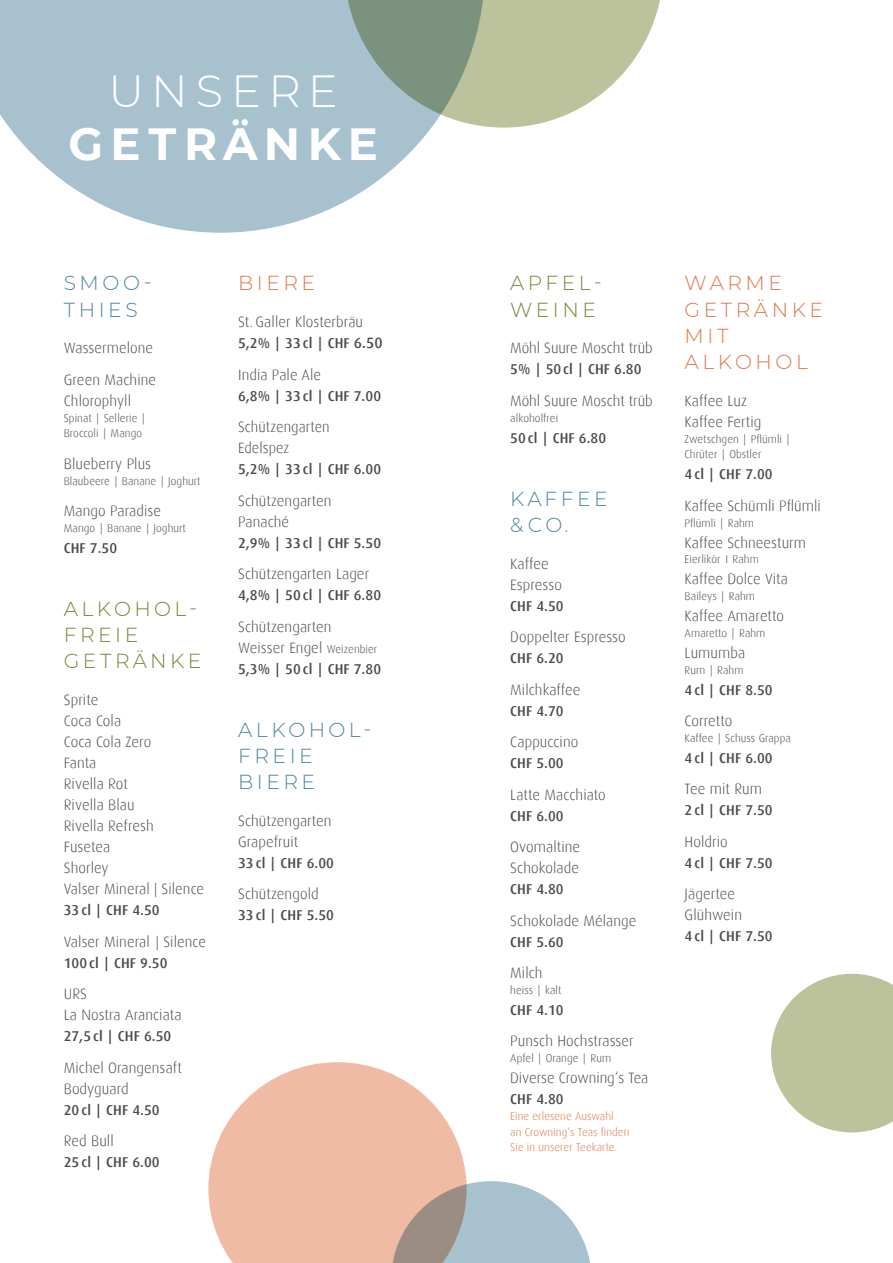
<style>
.page{position:relative;width:893px;height:1263px;background:#fff}
.page>*{position:absolute;margin:0;border:0;box-sizing:border-box;transform-origin:0 0}
.t1{font:700 45px "Montserrat";letter-spacing:.16em;color:#fff}
.t2{font:300 45px "Montserrat";letter-spacing:.165em;color:#fff}
.t3{font:300 20.25px/26.2px "Montserrat";letter-spacing:.175em;color:#51849f}
.t4{font:300 20.25px/26.2px "Montserrat";letter-spacing:.175em;color:#798539}
.t5{font:300 20.25px/26.2px "Montserrat";letter-spacing:.175em;color:#df784b}
.t6{font:300 15px/21px "Dax";letter-spacing:.005em;color:#4b4c4d}
.t7{font:500 14.25px "Dax";letter-spacing:.005em;color:#4b4c4d}
.t8{font:300 11.25px/15.8px "Dax";letter-spacing:.005em;color:#4b4c4d}
.t9{font:300 11.25px/15.8px "Dax";letter-spacing:.005em;color:#df784b}
.s1{font-size:14.25px}
.s2{font-size:15px}
.s3{font-size:11.25px}
</style>
<div class="page">
<svg style="left:0;top:0;width:431px;height:233px;fill:#a8c1cf"></svg>
<svg style="left:771px;top:974px;width:122px;height:158px"></svg>
<svg style="left:208px;top:1062px;width:259px;height:201px;fill:#efbba5"></svg>
<svg style="left:391px;top:1181px;width:199px;height:82px;background:#b9bcbf"></svg>
<svg style="left:344px;top:0;width:316px;height:128px;background:#b2bea8"></svg>
<h1 class="t2" style="left:108px;top:61px;width:231px">UNSERE</h1>
<h1 class="t1" style="left:68px;top:111px;width:311px">GETRÄNKE</h1>
<h2 class="t3" style="left:64px;top:269px;width:90px">SMOO-<br>THIES</h2>
<p class="t6" style="left:64px;top:333px;width:94px;line-height:31.5px">Wassermelone<br>Green Machine</p>
<p class="t6" style="left:64px;top:390px;width:69px">Chlorophyll</p>
<p class="t8" style="left:64px;top:410px;width:82px">Spinat | Sellerie |<br>Broccoli | Mango</p>
<p class="t6" style="left:64px;top:453px;width:89px">Blueberry Plus</p>
<p class="t8" style="left:64px;top:473px;width:138px">Blaubeere | Banane | Joghurt</p>
<p class="t6" style="left:64px;top:501px;width:99px">Mango Paradise</p>
<p class="t8" style="left:64px;top:520px;width:124px">Mango | Banane | Joghurt</p>
<p class="t7" style="left:64px;top:540px;width:55px">CHF 7.50</p>
<h2 class="t4" style="left:64px;top:595px;width:139px">ALKOHOL-<br>FREIE<br>GETRÄNKE</h2>
<p class="t6" style="left:64px;top:690px;width:142px">Sprite<br>Coca Cola<br>Coca Cola Zero<br>Fanta<br>Rivella Rot<br>Rivella Blau<br>Rivella Refresh<br>Fusetea<br>Shorley<br>Valser Mineral <span class="s1">|</span> Silence</p>
<p class="t7" style="left:64px;top:902px;width:97px">33cl | CHF 4.50</p>
<p class="t6" style="left:64px;top:931px;width:144px">Valser Mineral <span class="s1">|</span> Silence</p>
<p class="t7" style="left:64px;top:955px;width:105px">100cl | CHF 9.50</p>
<p class="t6" style="left:64px;top:984px;width:119px">URS<br>La Nostra Aranciata</p>
<p class="t7" style="left:64px;top:1028px;width:109px">27,5cl | CHF 6.50</p>
<p class="t6" style="left:64px;top:1057px;width:120px">Michel Orangensaft<br>Bodyguard</p>
<p class="t7" style="left:64px;top:1102px;width:97px">20cl | CHF 4.50</p>
<p class="t6" style="left:64px;top:1131px;width:52px">Red Bull</p>
<p class="t7" style="left:64px;top:1154px;width:97px">25cl | CHF 6.00</p>
<h2 class="t5" style="left:238px;top:269px;width:79px">BIERE</h2>
<p class="t6" style="left:238px;top:312px;width:126px">St.Galler Klosterbräu</p>
<p class="t7" style="left:238px;top:335px;width:146px">5,2% | 33cl | CHF <span class="s2">6.50</span></p>
<p class="t6" style="left:238px;top:364px;width:84px">India Pale Ale</p>
<p class="t7" style="left:238px;top:388px;width:144px">6,8% | 33cl | CHF 7.00</p>
<p class="t6" style="left:238px;top:417px;width:93px">Schützengarten<br>Edelspez</p>
<p class="t7" style="left:238px;top:461px;width:144px">5,2% | 33cl | CHF 6.00</p>
<p class="t6" style="left:238px;top:490px;width:95px">Schützengarten<br>Panaché</p>
<p class="t7" style="left:238px;top:535px;width:144px">2,9% | 33cl | CHF 5.50</p>
<p class="t6" style="left:238px;top:564px;width:133px">Schützengarten Lager</p>
<p class="t7" style="left:238px;top:587px;width:144px">4,8% | 50cl | CHF 6.80</p>
<p class="t6" style="left:238px;top:616px;width:141px">Schützengarten<br>Weisser Engel <span class="s3">Weizenbier</span></p>
<p class="t7" style="left:238px;top:661px;width:144px">5,3% | 50cl | CHF 7.80</p>
<h2 class="t3" style="left:238px;top:716px;width:135px">ALKOHOL-<br>FREIE<br>BIERE</h2>
<p class="t6" style="left:238px;top:810px;width:95px">Schützengarten<br>Grapefruit</p>
<p class="t7" style="left:238px;top:855px;width:97px">33cl | CHF 6.00</p>
<p class="t6" style="left:238px;top:884px;width:82px">Schützengold</p>
<p class="t7" style="left:238px;top:907px;width:97px">33cl | CHF 5.50</p>
<h2 class="t4" style="left:510px;top:269px;width:93px">APFEL-<br>WEINE</h2>
<p class="t6" style="left:510px;top:338px;width:144px">Möhl Suure Moscht trüb</p>
<p class="t7" style="left:510px;top:361px;width:133px">5% | 50cl | CHF 6.80</p>
<p class="t6" style="left:510px;top:390px;width:144px">Möhl Suure Moscht trüb</p>
<p class="t8" style="left:510px;top:410px;width:49px">alkoholfrei</p>
<p class="t7" style="left:510px;top:430px;width:97px">50cl | CHF 6.80</p>
<h2 class="t3" style="left:510px;top:485px;width:99px">KAFFEE &amp;CO.</h2>
<p class="t6" style="left:510px;top:553px;width:53px">Kaffee<br>Espresso</p>
<p class="t7" style="left:510px;top:598px;width:55px">CHF 4.50</p>
<p class="t6" style="left:510px;top:627px;width:117px">Doppelter Espresso</p>
<p class="t7" style="left:510px;top:650px;width:55px">CHF 6.20</p>
<p class="t6" style="left:510px;top:679px;width:72px">Milchkaffee</p>
<p class="t7" style="left:510px;top:703px;width:55px">CHF 4.70</p>
<p class="t6" style="left:510px;top:732px;width:70px">Cappuccino</p>
<p class="t7" style="left:510px;top:755px;width:55px">CHF 5.00</p>
<p class="t6" style="left:510px;top:784px;width:97px">Latte Macchiato</p>
<p class="t7" style="left:510px;top:808px;width:55px">CHF 6.00</p>
<p class="t6" style="left:510px;top:837px;width:71px">Ovomaltine<br>Schokolade</p>
<p class="t7" style="left:510px;top:881px;width:55px">CHF 4.80</p>
<p class="t6" style="left:510px;top:910px;width:128px">Schokolade Mélange</p>
<p class="t7" style="left:510px;top:934px;width:55px">CHF 5.60</p>
<p class="t6" style="left:510px;top:963px;width:34px">Milch</p>
<p class="t8" style="left:510px;top:982px;width:53px">heiss | kalt</p>
<p class="t7" style="left:510px;top:1002px;width:55px">CHF 4.10</p>
<p class="t6" style="left:510px;top:1031px;width:125px">Punsch Hochstrasser</p>
<p class="t8" style="left:510px;top:1050px;width:102px">Apfel | Orange | Rum</p>
<p class="t6" style="left:510px;top:1068px;width:140px">Diverse Crowning‘s Tea</p>
<p class="t7" style="left:510px;top:1091px;width:55px">CHF 4.80</p>
<p class="t9" style="left:510px;top:1108px;width:121px">Eine erlesene Auswahl<br>an Crowning‘s Teas finden<br>Sie in unserer Teekarte.</p>
<h2 class="t5" style="left:685px;top:269px;width:140px">WARME<br>GETRÄNKE<br>MIT<br>ALKOHOL</h2>
<p class="t6" style="left:685px;top:390px;width:78px">Kaffee Luz<br>Kaffee Fertig</p>
<p class="t8" style="left:685px;top:431px;width:106px">Zwetschgen | Pflümli |<br>Chrüter | Obstler</p>
<p class="t7" style="left:685px;top:466px;width:90px">4cl | CHF 7.00</p>
<p class="t6" style="left:685px;top:495px;width:138px">Kaffee Schümli Pflümli</p>
<p class="t8" style="left:685px;top:515px;width:71px">Pflümli | Rahm</p>
<p class="t6" style="left:685px;top:532px;width:123px">Kaffee Schneesturm</p>
<p class="t8" style="left:685px;top:552px;width:76px">Eierlikör I Rahm</p>
<p class="t6" style="left:685px;top:569px;width:105px">Kaffee Dolce Vita</p>
<p class="t8" style="left:685px;top:588px;width:72px">Baileys | Rahm</p>
<p class="t6" style="left:685px;top:606px;width:101px">Kaffee Amaretto</p>
<p class="t8" style="left:685px;top:625px;width:82px">Amaretto | Rahm</p>
<p class="t6" style="left:685px;top:642px;width:62px">Lumumba</p>
<p class="t8" style="left:685px;top:662px;width:60px">Rum | Rahm</p>
<p class="t7" style="left:685px;top:682px;width:90px">4cl | CHF 8.50</p>
<p class="t6" style="left:685px;top:711px;width:49px">Corretto</p>
<p class="t8" style="left:685px;top:730px;width:108px">Kaffee | Schuss Grappa</p>
<p class="t7" style="left:685px;top:750px;width:90px">4cl | CHF 6.00</p>
<p class="t6" style="left:685px;top:779px;width:79px">Tee mit Rum</p>
<p class="t7" style="left:685px;top:802px;width:90px">2cl | CHF 7.50</p>
<p class="t6" style="left:685px;top:831px;width:45px">Holdrio</p>
<p class="t7" style="left:685px;top:855px;width:90px">4cl | CHF 7.50</p>
<p class="t6" style="left:685px;top:884px;width:59px">Jägertee<br>Glühwein</p>
<p class="t7" style="left:685px;top:928px;width:90px">4cl | CHF 7.50</p>
</div>
